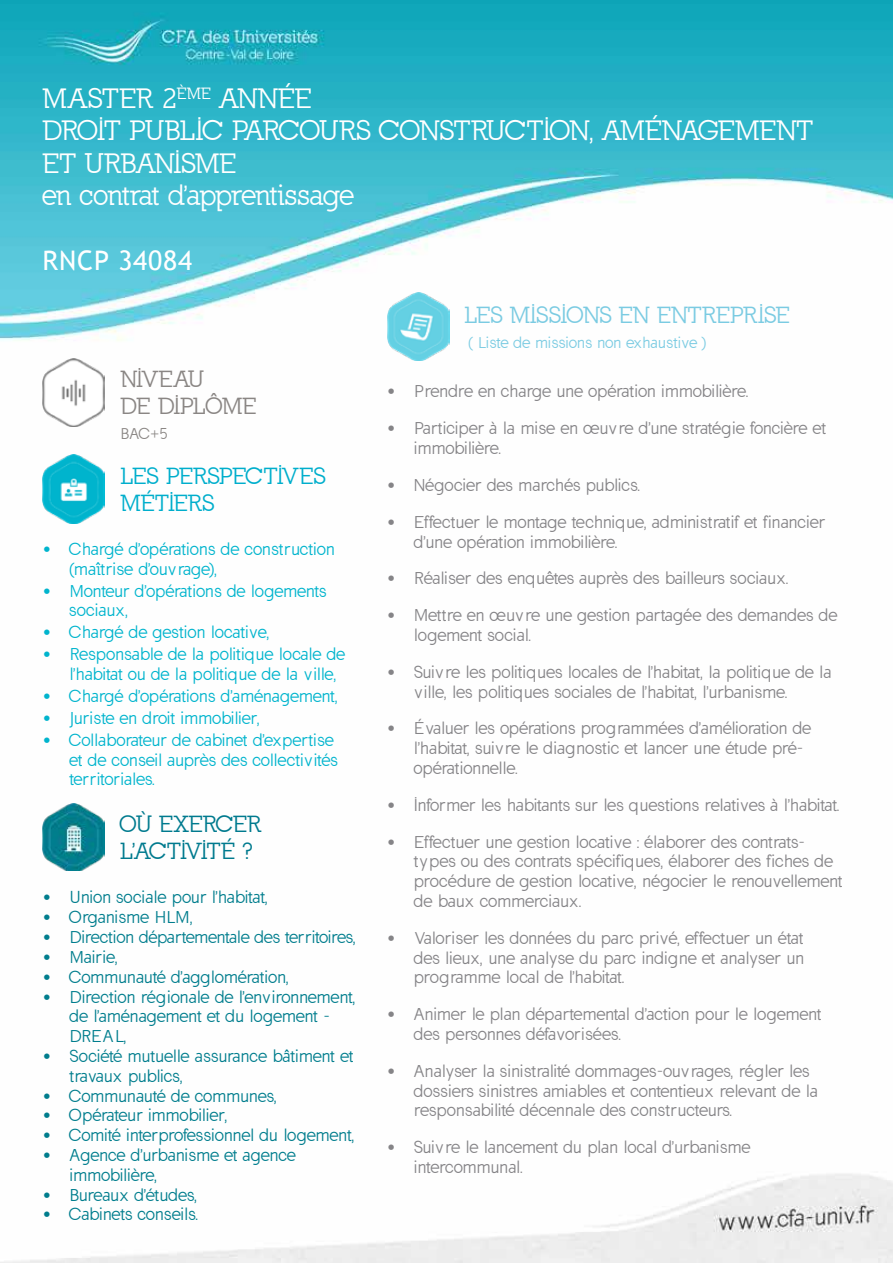
<style>
.page{position:relative;width:893px;height:1263px;background:#fff}
.page>*{position:absolute;margin:0;border:0;box-sizing:border-box;transform-origin:0 0}
.t1{font:27px/32.4px "California";color:#fff}
.t2{font:27px "Trebuchet MS";letter-spacing:.03em;color:#fff}
.t3{font:22.5px "California";color:#7bcbe2}
.t4{font:22.5px/27px "California";color:#00aecc}
.t5{font:22.5px/27px "California";color:#007a8e}
.t6{font:22.5px/27px "California";color:#8a8684}
.t7{font:16.5px/19.8px "California Sans";color:#858487}
.t8{font:16.5px/19.8px "California Sans";color:#007d8d}
.t9{font:16.5px/19.8px "California Sans";letter-spacing:.025em;color:#858487}
.t10{font:16.5px/19.8px "California Sans";color:#00b4cd}
.t11{font:16.5px/19.8px "California Sans";letter-spacing:.025em;color:#00b4cd}
.t12{font:16.5px "California Sans";letter-spacing:.02em;color:#007d8d}
.t13{font:15px "California Sans";letter-spacing:.025em;color:#7bcbe2}
.t14{font:15px "California Sans";color:#8a8684}
</style>
<div class="page">
<img style="left:0;top:0;width:893px;height:1263px">
<img style="left:43px;top:358px;width:62px;height:69px">
<img style="left:43px;top:455px;width:62px;height:68px">
<img style="left:43px;top:804px;width:62px;height:67px">
<img style="left:387px;top:292px;width:62px;height:69px">
<h1 class="t1" style="left:43px;top:82px;width:771px">MASTER 2<sup>ÈME</sup> ANNÉE<br>DROIT PUBLIC PARCOURS CONSTRUCTION, AMÉNAGEMENT<br>ET URBANISME<br>en contrat d'apprentissage</h1>
<h1 class="t2" style="left:43px;top:244px;width:151px">RNCP 34084</h1>
<h2 class="t6" style="left:120px;top:366px;width:138px">NIVEAU<br>DE DIPLÔME</h2>
<p class="t14" style="left:120px;top:425px;width:49px">BAC+5</p>
<h2 class="t4" style="left:120px;top:463px;width:206px">LES PERSPECTIVES<br>MÉTIERS</h2>
<p class="t11" style="left:70px;top:539px;width:267px;text-indent:-27px">• Chargé d'opérations de construction (maîtrise d'ouvrage),</p>
<p class="t10" style="left:70px;top:581px;width:258px;text-indent:-27px">• Monteur d'opérations de logements sociaux,</p>
<p class="t10" style="left:43px;top:623px;width:228px">• Chargé de gestion locative,</p>
<p class="t11" style="left:70px;top:644px;width:277px;text-indent:-27px">• Responsable de la politique locale de l'habitat ou de la politique de la ville,</p>
<p class="t10" style="left:43px;top:686px;width:296px">• Chargé d'opérations d'aménagement,</p>
<p class="t10" style="left:43px;top:708px;width:219px">• Juriste en droit immobilier,</p>
<p class="t10" style="left:70px;top:730px;width:269px;text-indent:-27px">• Collaborateur de cabinet d'expertise et de conseil auprès des collectivités territoriales.</p>
<h2 class="t5" style="left:120px;top:811px;width:142px">OÙ EXERCER<br>L'ACTIVITÉ ?</h2>
<p class="t8" style="left:43px;top:888px;width:226px">• Union sociale pour l'habitat,</p>
<p class="t8" style="left:43px;top:908px;width:151px">• Organisme HLM,</p>
<p class="t8" style="left:43px;top:927px;width:315px">• Direction départementale des territoires,</p>
<p class="t8" style="left:43px;top:947px;width:76px">• Mairie,</p>
<p class="t8" style="left:43px;top:967px;width:248px">• Communauté d'agglomération,</p>
<p class="t8" style="left:70px;top:987px;width:287px;text-indent:-27px">• Direction régionale de l'environnement, de l'aménagement et du logement -<br>DREAL,</p>
<p class="t8" style="left:70px;top:1046px;width:285px;text-indent:-27px">• Société mutuelle assurance bâtiment et travaux publics,</p>
<p class="t8" style="left:43px;top:1086px;width:236px">• Communauté de communes,</p>
<p class="t8" style="left:43px;top:1106px;width:186px">• Opérateur immobilier,</p>
<p class="t8" style="left:43px;top:1125px;width:313px">• Comité interprofessionnel du logement,</p>
<p class="t8" style="left:70px;top:1145px;width:228px;text-indent:-27px">• Agence d'urbanisme et agence immobilière,</p>
<p class="t12" style="left:43px;top:1185px;width:156px">• Bureaux d'études,</p>
<p class="t8" style="left:43px;top:1205px;width:157px">• Cabinets conseils.</p>
<h2 class="t3" style="left:464px;top:302px;width:327px">LES MISSIONS EN ENTREPRISE</h2>
<p class="t13" style="left:469px;top:334px;width:239px">( Liste de missions non exhaustive )</p>
<p class="t7" style="left:387px;top:382px;width:363px">• Prendre en charge une opération immobilière.</p>
<p class="t7" style="left:414px;top:419px;width:413px;text-indent:-27px">• Participer à la mise en œuvre d'une stratégie foncière et immobilière.</p>
<p class="t7" style="left:387px;top:475px;width:254px">• Négocier des marchés publics.</p>
<p class="t7" style="left:414px;top:512px;width:412px;text-indent:-27px">• Effectuer le montage technique, administratif et financier d'une opération immobilière.</p>
<p class="t7" style="left:387px;top:569px;width:403px">• Réaliser des enquêtes auprès des bailleurs sociaux.</p>
<p class="t9" style="left:414px;top:605px;width:425px;text-indent:-27px">• Mettre en œuvre une gestion partagée des demandes de logement social.</p>
<p class="t9" style="left:414px;top:662px;width:419px;text-indent:-27px">• Suivre les politiques locales de l'habitat, la politique de la ville, les politiques sociales de l'habitat, l'urbanisme.</p>
<p class="t7" style="left:414px;top:719px;width:399px;text-indent:-27px">• Évaluer les opérations programmées d'amélioration de l'habitat, suivre le diagnostic et lancer une étude pré&shy;opérationnelle.</p>
<p class="t7" style="left:387px;top:795px;width:454px">• Informer les habitants sur les questions relatives à l'habitat.</p>
<p class="t9" style="left:414px;top:832px;width:430px;text-indent:-27px">• Effectuer une gestion locative : élaborer des contrats&shy;types ou des contrats spécifiques, élaborer des fiches de procédure de gestion locative, négocier le renouvellement de baux commerciaux.</p>
<p class="t7" style="left:414px;top:928px;width:391px;text-align:justify;text-indent:-27px">• Valoriser les données du parc privé, effectuer un état des lieux, une analyse du parc indigne et analyser un programme local de l'habitat.</p>
<p class="t7" style="left:414px;top:1005px;width:409px;text-indent:-27px">• Animer le plan départemental d'action pour le logement des personnes défavorisées.</p>
<p class="t7" style="left:414px;top:1061px;width:405px;text-indent:-27px">• Analyser la sinistralité dommages-ouvrages, régler les dossiers sinistres amiables et contentieux relevant de la responsabilité décennale des constructeurs.</p>
<p class="t7" style="left:414px;top:1138px;width:338px;text-indent:-27px">• Suivre le lancement du plan local d'urbanisme intercommunal.</p>
</div>
